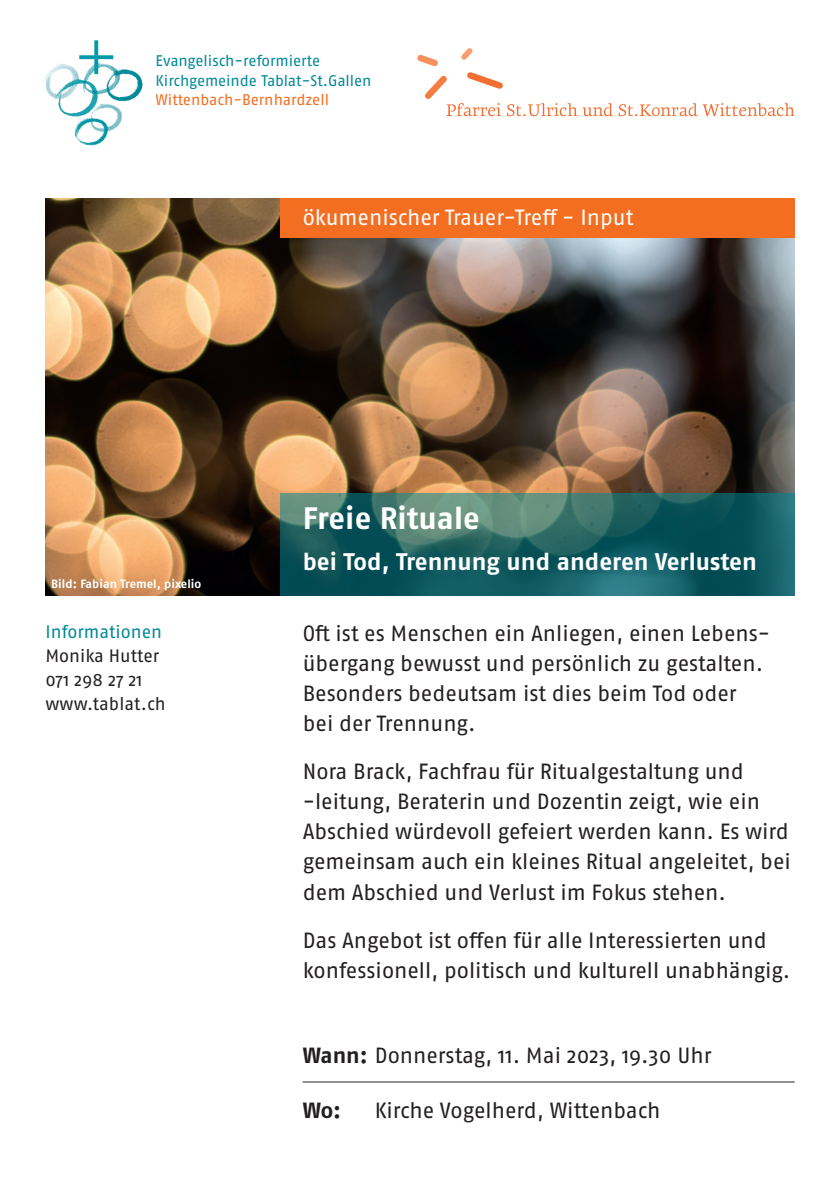
<style>
.page{position:relative;width:840px;height:1191px;background:#fff}
.page>*{position:absolute;margin:0;border:0;box-sizing:border-box;transform-origin:0 0}
.t1{font:700 31px "Fago OT";color:#fff}
.t2{font:700 24px "Fago OT";letter-spacing:.005em;color:#fff}
.t3{font:22px/30px "Fago OT";letter-spacing:-.005em;color:#231f20}
.t4{font:22px "Fago OT";letter-spacing:-.005em;color:#fff}
.t5{font:700 22px "Fago OT";color:#231f20}
.t6{font:18px/24px "Fago OT";color:#231f20}
.t7{font:18px "Fago OT";color:#008997}
.t8{font:15.4px/19.6px "Fago OT";letter-spacing:-.005em;color:#008997}
.t9{font:15.4px "Fago OT";color:#f36e21}
.t10{font:700 12px "Fago OT";letter-spacing:.005em;color:#fff}
.s1{font-weight:700}
</style>
<div class="page">
<img style="left:45px;top:198px;width:749px;height:397px">
<hr style="left:302px;top:1081px;width:492px;height:1px;background:#231f20">
<svg style="left:280px;top:493px;width:514px;height:102px;background:#216464"></svg>
<div style="left:280px;top:198px;width:514px;height:40px;background:#f36e21"></div>
<img style="left:43px;top:40px;width:100px;height:106px">
<svg style="left:79px;top:55px;width:34px;height:4px"></svg>
<svg style="left:94px;top:40px;width:4px;height:34px"></svg>
<svg style="left:417px;top:48px;width:195px;height:68px"></svg>
<svg style="left:618px;top:103px;width:176px;height:13px"></svg>
<p class="t8" style="left:155px;top:51px;width:217px">Evangelisch-reformierte<br>Kirchgemeinde Tablat-St.Gallen</p>
<p class="t9" style="left:155px;top:91px;width:175px">Wittenbach-Bernhardzell</p>
<p class="t4" style="left:302px;top:204px;width:332px">ökumenischer Trauer-Treff - Input</p>
<p class="t10" style="left:51px;top:576px;width:152px">Bild: Fabian Tremel, pixelio</p>
<p class="t7" style="left:45px;top:621px;width:118px">Informationen</p>
<p class="t6" style="left:45px;top:644px;width:122px">Monika Hutter<br>071 298 27 21 www.tablat.ch</p>
<h1 class="t1" style="left:302px;top:500px;width:178px">Freie Rituale</h1>
<p class="t2" style="left:302px;top:547px;width:455px">bei Tod, Trennung und anderen Verlusten</p>
<p class="t3" style="left:302px;top:618px;width:468px">Oft ist es Menschen ein Anliegen, einen Lebens&shy;übergang bewusst und persönlich zu gestalten.<br>Besonders bedeutsam ist dies beim Tod oder bei der Trennung.</p>
<p class="t3" style="left:302px;top:756px;width:489px">Nora Brack, Fachfrau für Ritualgestaltung und -leitung, Beraterin und Dozentin zeigt, wie ein Abschied würdevoll gefeiert werden kann. Es wird gemeinsam auch ein kleines Ritual angeleitet, bei dem Abschied und Verlust im Fokus stehen.</p>
<p class="t3" style="left:302px;top:924px;width:489px">Das Angebot ist offen für alle Interessierten und konfessionell, politisch und kulturell unabhängig.</p>
<p class="t3" style="left:302px;top:1040px;width:410px"><span class="s1">Wann:</span> Donnerstag, 11. Mai 2023, 19.30 Uhr</p>
<p class="t5" style="left:302px;top:1097px;width:40px">Wo:</p>
<p class="t3" style="left:374px;top:1095px;width:287px">Kirche Vogelherd, Wittenbach</p>
</div>
